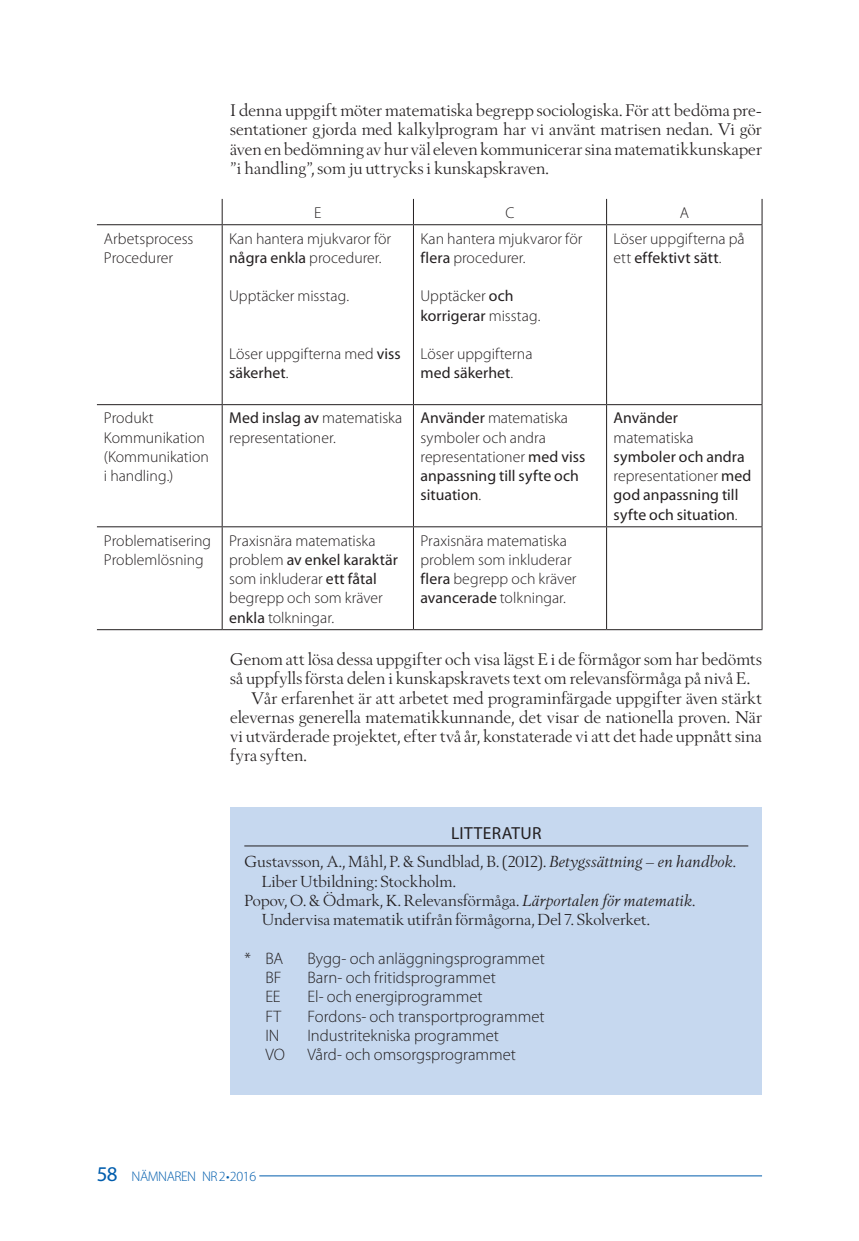
<style>
.page{position:relative;width:859px;height:1241px;background:#fff}
.page>*{position:absolute;margin:0;border:0;box-sizing:border-box;transform-origin:0 0}
.t1{font:17.5px "Myriad Pro";letter-spacing:.02em;color:#231f20}
.t2{font:16.62px/19.2px "Berling Nova Display Pro";letter-spacing:.005em;color:#231f20;text-align:justify}
.t3{font:300 16.62px "Myriad Pro";letter-spacing:-.005em;color:#231f20}
.t4{font:300 15.75px/19.2px "Myriad Pro";color:#231f20}
.t5{font:15.75px "Berling Nova Display Pro";letter-spacing:.005em;color:#231f20}
.t6{font:15.75px/19.2px "Myriad Pro";color:#231f20}
.t7{font:300 14px "Myriad Pro";letter-spacing:-.03em;color:#015dad}
.s1{font-weight:400}
.s2{font-weight:300}
.s3{font-style:italic}
.s4{font-weight:400;font-size:21px}
</style>
<div class="page">
<hr style="left:259px;top:1175px;width:502px;height:1px;background:#015dad">
<hr style="left:97px;top:224px;width:125px;height:1px;background:#231f20">
<hr style="left:97px;top:404px;width:125px;height:1px;background:#231f20">
<hr style="left:97px;top:526px;width:125px;height:1px;background:#231f20">
<hr style="left:97px;top:629px;width:125px;height:1px;background:#231f20">
<svg style="left:222px;top:199px;width:1px;height:25px"></svg>
<svg style="left:413px;top:199px;width:1px;height:25px"></svg>
<svg style="left:606px;top:199px;width:1px;height:25px"></svg>
<svg style="left:761px;top:199px;width:1px;height:25px"></svg>
<hr style="left:222px;top:224px;width:191px;height:1px;background:#231f20">
<hr style="left:222px;top:225px;width:1px;height:179px;background:#231f20">
<hr style="left:413px;top:224px;width:193px;height:1px;background:#231f20">
<hr style="left:413px;top:225px;width:1px;height:179px;background:#231f20">
<hr style="left:606px;top:224px;width:156px;height:1px;background:#231f20">
<hr style="left:606px;top:225px;width:1px;height:179px;background:#231f20">
<hr style="left:761px;top:225px;width:1px;height:179px;background:#231f20">
<hr style="left:222px;top:404px;width:191px;height:1px;background:#231f20">
<hr style="left:222px;top:405px;width:1px;height:121px;background:#231f20">
<hr style="left:413px;top:404px;width:193px;height:1px;background:#231f20">
<hr style="left:413px;top:405px;width:1px;height:121px;background:#231f20">
<hr style="left:606px;top:404px;width:156px;height:1px;background:#231f20">
<hr style="left:606px;top:405px;width:1px;height:121px;background:#231f20">
<hr style="left:761px;top:405px;width:1px;height:121px;background:#231f20">
<hr style="left:222px;top:526px;width:191px;height:1px;background:#231f20">
<hr style="left:222px;top:527px;width:1px;height:102px;background:#231f20">
<hr style="left:413px;top:526px;width:193px;height:1px;background:#231f20">
<hr style="left:413px;top:527px;width:1px;height:102px;background:#231f20">
<hr style="left:606px;top:526px;width:156px;height:1px;background:#231f20">
<hr style="left:606px;top:527px;width:1px;height:102px;background:#231f20">
<hr style="left:761px;top:527px;width:1px;height:102px;background:#231f20">
<hr style="left:222px;top:629px;width:191px;height:1px;background:#231f20">
<hr style="left:413px;top:629px;width:193px;height:1px;background:#231f20">
<hr style="left:606px;top:629px;width:156px;height:1px;background:#231f20">
<div style="left:230px;top:806px;width:532px;height:288px;background:#c6d8ef"></div>
<hr style="left:244px;top:845px;width:504px;height:1px;background:#231f20">
<p class="t2" style="left:230px;top:100px;width:533px">I denna uppgift möter matematiska begrepp sociologiska. För att bedöma pre&shy;sentationer gjorda med kalkylprogram har vi använt matrisen nedan. Vi gör även en bedömning av hur väl eleven kommunicerar sina matematikkunskaper ”i handling”, som ju uttrycks i kunskapskraven.</p>
<p class="t4" style="left:314px;top:203px;width:9px">E</p>
<p class="t4" style="left:505px;top:203px;width:10px">C</p>
<p class="t4" style="left:679px;top:203px;width:11px">A</p>
<p class="t4" style="left:104px;top:229px;width:91px">Arbetsprocess<br>Procedurer</p>
<p class="t4" style="left:229px;top:229px;width:163px">Kan hantera mjukvaror för <span class="s1">några enkla</span> procedurer.</p>
<p class="t4" style="left:229px;top:287px;width:121px">Upptäcker misstag.</p>
<p class="t4" style="left:229px;top:344px;width:173px">Löser uppgifterna med <span class="s1">viss säkerhet</span>.</p>
<p class="t4" style="left:420px;top:229px;width:163px">Kan hantera mjukvaror för <span class="s1">flera</span> procedurer.</p>
<p class="t4" style="left:420px;top:287px;width:121px">Upptäcker <span class="s1">och korrigerar</span> misstag.</p>
<p class="t4" style="left:420px;top:344px;width:113px">Löser uppgifterna <span class="s1">med säkerhet</span>.</p>
<p class="t4" style="left:613px;top:229px;width:133px">Löser uppgifterna på ett <span class="s1">effektivt sätt</span>.</p>
<p class="t4" style="left:104px;top:409px;width:107px">Produkt<br>Kommunikation (Kommunikation i handling.)</p>
<p class="t4" style="left:229px;top:409px;width:174px"><span class="s1">Med inslag av</span> matematiska representationer.</p>
<p class="t6" style="left:420px;top:409px;width:166px">Använder <span class="s2">matematiska symboler och andra representationer</span> med viss anpassning till syfte och situation<span class="s2">.</span></p>
<p class="t6" style="left:613px;top:409px;width:66px">Använder</p>
<p class="t4" style="left:613px;top:428px;width:82px">matematiska</p>
<p class="t6" style="left:613px;top:447px;width:139px">symboler och andra <span class="s2">representationer</span> med god anpassning till syfte och situation<span class="s2">.</span></p>
<p class="t4" style="left:104px;top:531px;width:109px">Problematisering<br>Problemlösning</p>
<p class="t4" style="left:229px;top:531px;width:170px">Praxisnära matematiska problem <span class="s1">av enkel karaktär </span>som inkluderar <span class="s1">ett fåtal </span>begrepp och som kräver <span class="s1">enkla</span> tolkningar.</p>
<p class="t4" style="left:420px;top:531px;width:158px">Praxisnära matematiska problem som inkluderar <span class="s1">flera</span> begrepp och kräver <span class="s1">avancerade</span> tolkningar.</p>
<p class="t2" style="left:230px;top:649px;width:533px">Genom att lösa dessa uppgifter och visa lägst E i de förmågor som har bedömts</p>
<p class="t2" style="left:230px;top:668px;width:521px">så uppfylls första delen i kunskapskravets text om relevansförmåga på nivå E.</p>
<p class="t2" style="left:251px;top:688px;width:512px">Vår erfarenhet är att arbetet med programinfärgade uppgifter även stärkt</p>
<p class="t2" style="left:230px;top:707px;width:533px">elevernas generella matematikkunnande, det visar de nationella proven. När</p>
<p class="t2" style="left:230px;top:726px;width:533px">vi utvärderade projektet, efter två år, konstaterade vi att det hade uppnått sina</p>
<p class="t2" style="left:230px;top:745px;width:78px">fyra syften.</p>
<p class="t1" style="left:451px;top:823px;width:92px">LITTERATUR</p>
<p class="t5" style="left:244px;top:852px;width:493px">Gustavsson, A., Måhl, P. &amp; Sundblad, B. (2012). <span class="s3">Betygssättning – en handbok</span>.</p>
<p class="t5" style="left:262px;top:871px;width:195px">Liber Utbildning: Stockholm.</p>
<p class="t5" style="left:244px;top:890px;width:452px">Popov, O. &amp; Ödmark, K. Relevansförmåga. <span class="s3">Lärportalen för matematik</span>.</p>
<p class="t5" style="left:262px;top:910px;width:389px">Undervisa matematik utifrån förmågorna, Del 7. Skolverket.</p>
<p class="t3" style="left:244px;top:948px;width:40px">* BA</p>
<p class="t3" style="left:307px;top:948px;width:239px">Bygg- och anläggningsprogrammet</p>
<p class="t3" style="left:265px;top:968px;width:18px">BF</p>
<p class="t3" style="left:307px;top:968px;width:190px">Barn- och fritidsprogrammet</p>
<p class="t3" style="left:265px;top:987px;width:17px">EE</p>
<p class="t3" style="left:307px;top:987px;width:177px">El- och energiprogrammet</p>
<p class="t3" style="left:265px;top:1006px;width:17px">FT</p>
<p class="t3" style="left:307px;top:1006px;width:238px">Fordons- och transportprogrammet</p>
<p class="t3" style="left:265px;top:1025px;width:16px">IN</p>
<p class="t3" style="left:307px;top:1025px;width:193px">Industritekniska programmet</p>
<p class="t3" style="left:265px;top:1045px;width:21px">VO</p>
<p class="t3" style="left:307px;top:1045px;width:210px">Vård- och omsorgsprogrammet</p>
<p class="t7" style="left:97px;top:1168px;width:161px"><span class="s4">58</span> NÄMNAREN NR2•2016</p>
</div>
